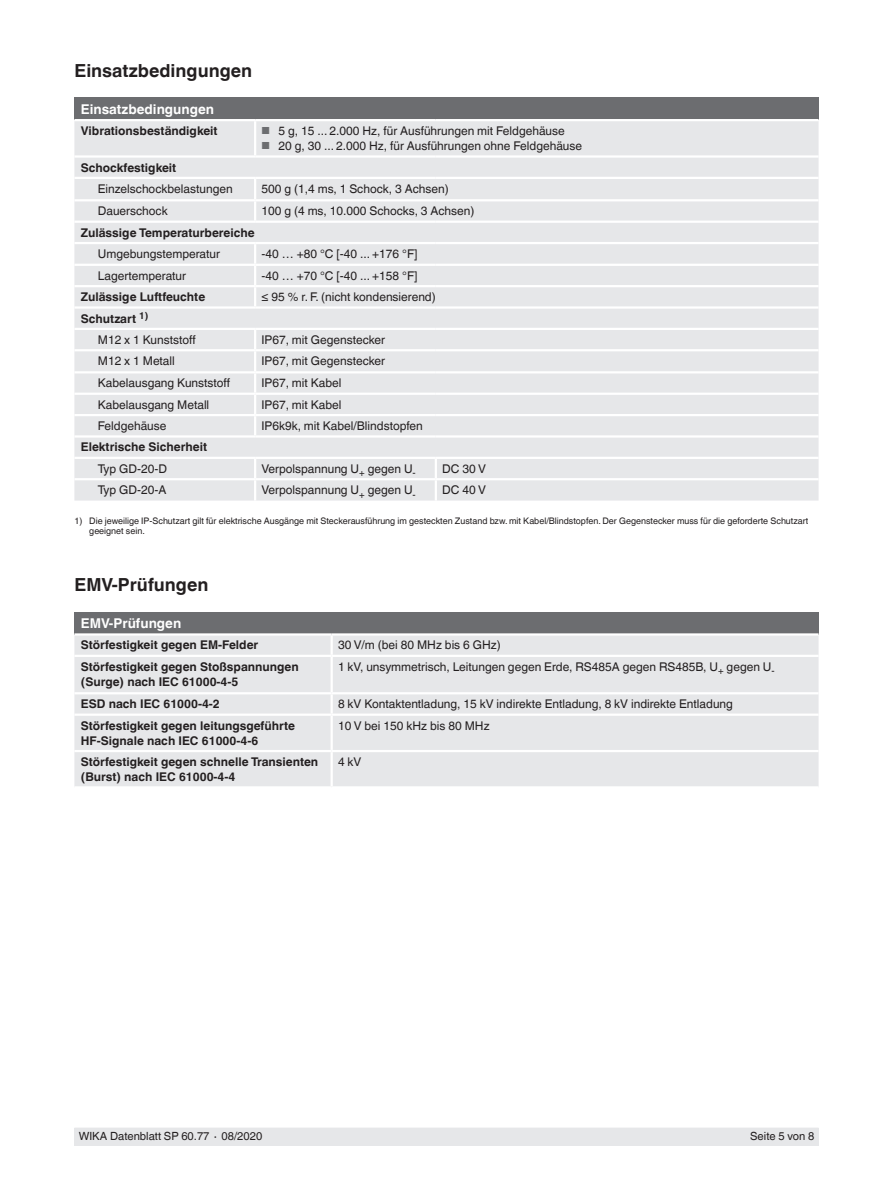
<style>
.page{position:relative;width:893px;height:1188px;background:#fff}
.page>*{position:absolute;margin:0;border:0;box-sizing:border-box;transform-origin:0 0}
.t1{font:700 18px "Helvetica World";color:#231f20}
.t2{font:700 13.5px "Helvetica World";color:#fff}
.t3{font:12px/21.3px "Helvetica World";color:#231f20}
.t4{font:700 12px/15px "Helvetica World";color:#231f20}
.t5{font:11.25px "Helvetica World";color:#231f20}
.t6{font:9px/10.5px "Helvetica World";color:#231f20}
.s1{font-size:10.2px;color:#6c6d70}
.s2{font-weight:700}
</style>
<div class="page">
<div style="left:74px;top:1128px;width:745px;height:17px;background:#e6e7e9"></div>
<div style="left:74px;top:98px;width:745px;height:22px;background:#6c6d70"></div>
<div style="left:74px;top:121px;width:745px;height:380px;background:#e6e7e9"></div>
<hr style="left:74px;top:328px;width:181px;height:2px;background:#fff">
<svg style="left:254px;top:330px;width:2px;height:19px"></svg>
<hr style="left:74px;top:349px;width:181px;height:2px;background:#fff">
<hr style="left:254px;top:351px;width:2px;height:20px;background:#fff">
<hr style="left:74px;top:371px;width:181px;height:2px;background:#fff">
<hr style="left:254px;top:373px;width:2px;height:20px;background:#fff">
<hr style="left:74px;top:393px;width:181px;height:2px;background:#fff">
<hr style="left:74px;top:414px;width:181px;height:2px;background:#fff">
<svg style="left:254px;top:395px;width:2px;height:40px"></svg>
<hr style="left:74px;top:435px;width:181px;height:3px;background:#fff">
<hr style="left:74px;top:119px;width:181px;height:2px;background:#fff">
<hr style="left:255px;top:119px;width:181px;height:2px;background:#fff">
<hr style="left:254px;top:121px;width:2px;height:34px;background:#fff">
<hr style="left:436px;top:119px;width:383px;height:2px;background:#fff">
<hr style="left:74px;top:155px;width:181px;height:3px;background:#fff">
<hr style="left:255px;top:155px;width:181px;height:3px;background:#fff">
<hr style="left:436px;top:155px;width:383px;height:3px;background:#fff">
<hr style="left:74px;top:177px;width:181px;height:2px;background:#fff">
<hr style="left:255px;top:177px;width:181px;height:2px;background:#fff">
<hr style="left:254px;top:179px;width:2px;height:20px;background:#fff">
<hr style="left:436px;top:177px;width:383px;height:2px;background:#fff">
<hr style="left:74px;top:199px;width:181px;height:2px;background:#fff">
<hr style="left:255px;top:199px;width:181px;height:2px;background:#fff">
<hr style="left:254px;top:201px;width:2px;height:20px;background:#fff">
<hr style="left:436px;top:199px;width:383px;height:2px;background:#fff">
<hr style="left:74px;top:221px;width:181px;height:2px;background:#fff">
<hr style="left:255px;top:221px;width:181px;height:2px;background:#fff">
<hr style="left:436px;top:221px;width:383px;height:2px;background:#fff">
<hr style="left:74px;top:242px;width:181px;height:2px;background:#fff">
<hr style="left:255px;top:242px;width:181px;height:2px;background:#fff">
<hr style="left:254px;top:244px;width:2px;height:20px;background:#fff">
<hr style="left:436px;top:242px;width:383px;height:2px;background:#fff">
<hr style="left:74px;top:264px;width:181px;height:2px;background:#fff">
<hr style="left:255px;top:264px;width:181px;height:2px;background:#fff">
<hr style="left:436px;top:264px;width:383px;height:2px;background:#fff">
<hr style="left:74px;top:285px;width:181px;height:2px;background:#fff">
<hr style="left:255px;top:285px;width:181px;height:2px;background:#fff">
<svg style="left:254px;top:266px;width:2px;height:40px"></svg>
<hr style="left:436px;top:285px;width:383px;height:2px;background:#fff">
<hr style="left:74px;top:306px;width:181px;height:3px;background:#fff">
<hr style="left:255px;top:306px;width:181px;height:3px;background:#fff">
<hr style="left:436px;top:306px;width:383px;height:3px;background:#fff">
<hr style="left:255px;top:328px;width:181px;height:2px;background:#fff">
<hr style="left:436px;top:328px;width:383px;height:2px;background:#fff">
<hr style="left:255px;top:349px;width:181px;height:2px;background:#fff">
<hr style="left:436px;top:349px;width:383px;height:2px;background:#fff">
<hr style="left:255px;top:371px;width:181px;height:2px;background:#fff">
<hr style="left:436px;top:371px;width:383px;height:2px;background:#fff">
<hr style="left:255px;top:393px;width:181px;height:2px;background:#fff">
<hr style="left:436px;top:393px;width:383px;height:2px;background:#fff">
<hr style="left:255px;top:414px;width:181px;height:2px;background:#fff">
<hr style="left:436px;top:414px;width:383px;height:2px;background:#fff">
<hr style="left:255px;top:435px;width:181px;height:3px;background:#fff">
<hr style="left:436px;top:435px;width:383px;height:3px;background:#fff">
<hr style="left:74px;top:457px;width:181px;height:2px;background:#fff">
<hr style="left:255px;top:457px;width:181px;height:2px;background:#fff">
<svg style="left:254px;top:459px;width:2px;height:19px"></svg>
<hr style="left:436px;top:457px;width:383px;height:2px;background:#fff">
<svg style="left:435px;top:459px;width:2px;height:19px"></svg>
<hr style="left:74px;top:478px;width:181px;height:2px;background:#fff">
<hr style="left:255px;top:478px;width:181px;height:2px;background:#fff">
<hr style="left:254px;top:480px;width:2px;height:21px;background:#fff">
<hr style="left:436px;top:478px;width:383px;height:2px;background:#fff">
<hr style="left:435px;top:480px;width:2px;height:21px;background:#fff">
<div style="left:74px;top:612px;width:745px;height:22px;background:#6c6d70"></div>
<div style="left:74px;top:636px;width:745px;height:150px;background:#e6e7e9"></div>
<hr style="left:74px;top:633px;width:258px;height:3px;background:#fff">
<hr style="left:332px;top:633px;width:487px;height:3px;background:#fff">
<hr style="left:74px;top:655px;width:258px;height:2px;background:#fff">
<hr style="left:332px;top:655px;width:487px;height:2px;background:#fff">
<hr style="left:74px;top:692px;width:258px;height:2px;background:#fff">
<hr style="left:332px;top:692px;width:487px;height:2px;background:#fff">
<hr style="left:74px;top:714px;width:258px;height:2px;background:#fff">
<hr style="left:332px;top:714px;width:487px;height:2px;background:#fff">
<hr style="left:74px;top:750px;width:258px;height:2px;background:#fff">
<hr style="left:332px;top:750px;width:487px;height:2px;background:#fff">
<svg style="left:331px;top:636px;width:2px;height:19px"></svg>
<hr style="left:331px;top:657px;width:2px;height:35px;background:#fff">
<hr style="left:331px;top:694px;width:2px;height:20px;background:#fff">
<hr style="left:331px;top:716px;width:2px;height:34px;background:#fff">
<hr style="left:331px;top:752px;width:2px;height:34px;background:#fff">
<h1 class="t1" style="left:74px;top:60px;width:179px">Einsatzbedingungen</h1>
<p class="t2" style="left:81px;top:101px;width:135px">Einsatzbedingungen</p>
<p class="t4" style="left:81px;top:123px;width:138px">Vibrationsbeständigkeit</p>
<p class="t3" style="left:261px;top:120px;width:305px"><span class="s1">■</span> 5 g, 15 ... 2.000 Hz, für Ausführungen mit Feldgehäuse</p>
<p class="t3" style="left:261px;top:135px;width:322px"><span class="s1">■</span> 20 g, 30 ... 2.000 Hz, für Ausführungen ohne Feldgehäuse</p>
<p class="t4" style="left:81px;top:160px;width:97px">Schockfestigkeit</p>
<p class="t3" style="left:98px;top:178px;width:136px">Einzelschockbelastungen</p>
<p class="t3" style="left:261px;top:178px;width:189px">500 g (1,4 ms, 1 Schock, 3 Achsen)</p>
<p class="t3" style="left:98px;top:201px;width:72px">Dauerschock</p>
<p class="t3" style="left:261px;top:201px;width:214px">100 g (4 ms, 10.000 Schocks, 3 Achsen)</p>
<p class="t4" style="left:81px;top:225px;width:175px">Zulässige Temperaturbereiche</p>
<p class="t3" style="left:98px;top:243px;width:124px">Umgebungstemperatur</p>
<p class="t3" style="left:261px;top:243px;width:158px">-40 … +80 °C [-40 ... +176 °F]</p>
<p class="t3" style="left:98px;top:265px;width:90px">Lagertemperatur</p>
<p class="t3" style="left:261px;top:265px;width:158px">-40 … +70 °C [-40 ... +158 °F]</p>
<p class="t4" style="left:81px;top:290px;width:126px">Zulässige Luftfeuchte</p>
<p class="t3" style="left:261px;top:286px;width:176px">≤ 95 % r. F. (nicht kondensierend)</p>
<p class="t3" style="left:98px;top:308px;width:100px;text-indent:-17px"><span class="s2">Schutzart</span> <sup>1)<br></sup>M12 x 1 Kunststoff</p>
<p class="t3" style="left:261px;top:329px;width:125px">IP67, mit Gegenstecker</p>
<p class="t3" style="left:98px;top:350px;width:79px">M12 x 1 Metall</p>
<p class="t3" style="left:261px;top:350px;width:125px">IP67, mit Gegenstecker</p>
<p class="t3" style="left:98px;top:373px;width:134px">Kabelausgang Kunststoff</p>
<p class="t3" style="left:261px;top:373px;width:82px">IP67, mit Kabel</p>
<p class="t3" style="left:98px;top:394px;width:113px">Kabelausgang Metall</p>
<p class="t3" style="left:261px;top:394px;width:82px">IP67, mit Kabel</p>
<p class="t3" style="left:98px;top:415px;width:70px">Feldgehäuse</p>
<p class="t3" style="left:261px;top:415px;width:163px">IP6k9k, mit Kabel/Blindstopfen</p>
<p class="t4" style="left:81px;top:440px;width:128px">Elektrische Sicherheit</p>
<p class="t3" style="left:98px;top:458px;width:71px">Typ GD-20-D</p>
<p class="t3" style="left:261px;top:458px;width:156px">Verpolspannung U<sub>+</sub> gegen U<sub>-</sub></p>
<p class="t3" style="left:442px;top:458px;width:45px">DC 30 V</p>
<p class="t3" style="left:98px;top:479px;width:70px">Typ GD-20-A</p>
<p class="t3" style="left:261px;top:479px;width:156px">Verpolspannung U<sub>+</sub> gegen U<sub>-</sub></p>
<p class="t3" style="left:442px;top:479px;width:45px">DC 40 V</p>
<p class="t6" style="left:89px;top:515px;width:720px;text-indent:-15px">1) Die jeweilige IP-Schutzart gilt für elektrische Ausgänge mit Steckerausführung im gesteckten Zustand bzw. mit Kabel/Blindstopfen. Der Gegenstecker muss für die geforderte Schutzart geeignet sein.</p>
<h1 class="t1" style="left:74px;top:574px;width:135px">EMV-Prüfungen</h1>
<p class="t2" style="left:81px;top:616px;width:102px">EMV-Prüfungen</p>
<p class="t4" style="left:81px;top:638px;width:179px">Störfestigkeit gegen EM-Felder</p>
<p class="t3" style="left:338px;top:635px;width:164px">30 V/m (bei 80 MHz bis 6 GHz)</p>
<p class="t4" style="left:81px;top:659px;width:220px">Störfestigkeit gegen Stoßspannungen (Surge) nach IEC 61000-4-5</p>
<p class="t3" style="left:338px;top:656px;width:438px">1 kV, unsymmetrisch, Leitungen gegen Erde, RS485A gegen RS485B, U<sub>+</sub> gegen U<sub>-</sub></p>
<p class="t4" style="left:81px;top:697px;width:141px">ESD nach IEC 61000-4-2</p>
<p class="t3" style="left:338px;top:694px;width:396px">8 kV Kontaktentladung, 15 kV indirekte Entladung, 8 kV indirekte Entladung</p>
<p class="t4" style="left:81px;top:718px;width:216px">Störfestigkeit gegen leitungsgeführte<br>HF-Signale nach IEC 61000-4-6</p>
<p class="t3" style="left:338px;top:715px;width:153px">10 V bei 150 kHz bis 80 MHz</p>
<p class="t4" style="left:81px;top:754px;width:239px">Störfestigkeit gegen schnelle Transienten (Burst) nach IEC 61000-4-4</p>
<p class="t3" style="left:338px;top:751px;width:25px">4 kV</p>
<p class="t5" style="left:79px;top:1130px;width:185px">WIKA Datenblatt SP 60.77 ∙ 08/2020</p>
<p class="t5" style="left:750px;top:1130px;width:66px">Seite 5 von 8</p>
</div>
